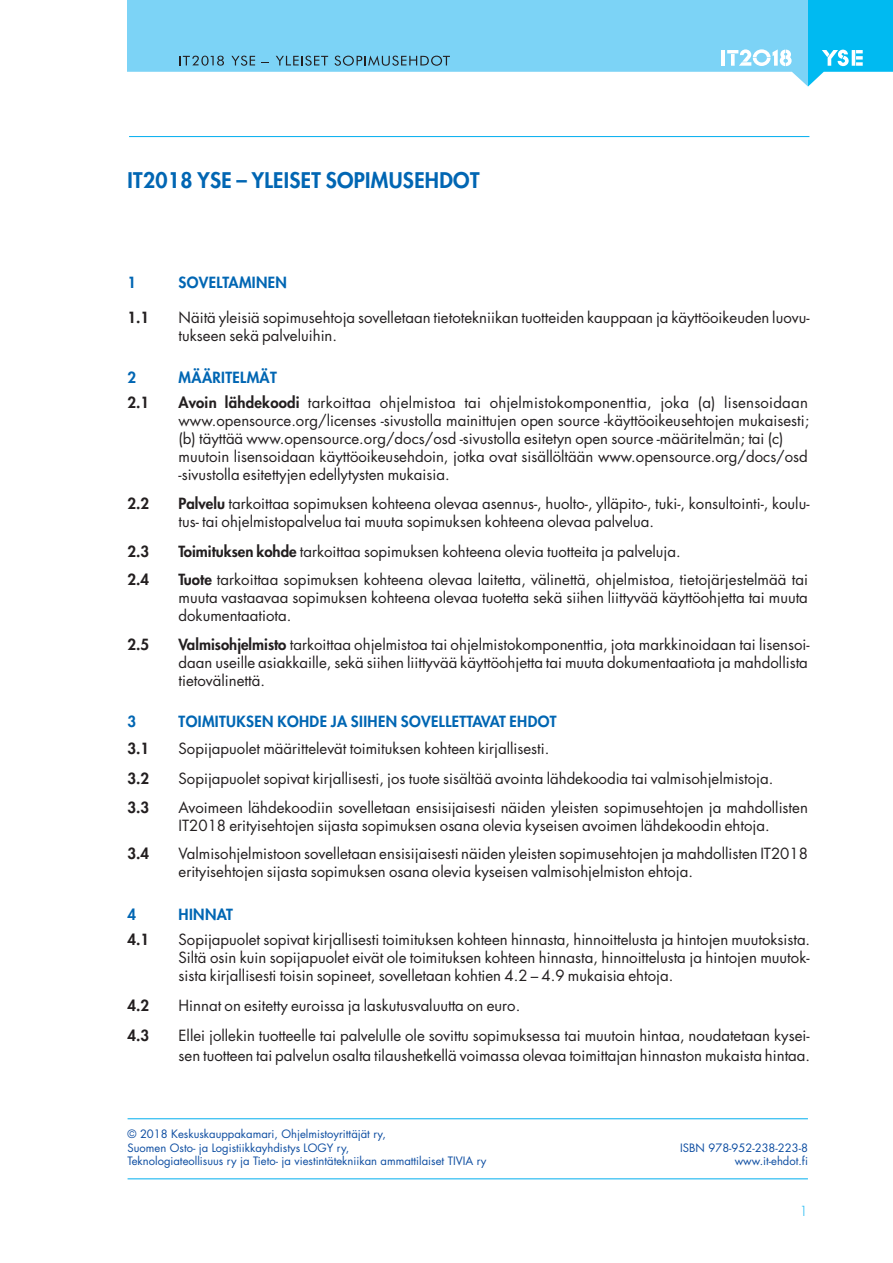
<style>
.page{position:relative;width:893px;height:1263px;background:#fff}
.page>*{position:absolute;margin:0;border:0;box-sizing:border-box;transform-origin:0 0}
.t1{font:800 21px "Futura";letter-spacing:.015em;color:#0166b3}
.t2{font:15px/18px "Futura";color:#231f20}
.t3{font:800 15px "Futura";letter-spacing:.025em;color:#0166b3}
.t4{font:800 15px "Futura";color:#231f20}
.t5{font:300 13.5px "Futura";color:#00aeef}
.t6{font:11.25px/13.5px "Futura";color:#0d4da1}
.s1{font-weight:800}
</style>
<div class="page">
<hr style="left:128px;top:1178px;width:680px;height:1px;background:#00aeef">
<hr style="left:128px;top:1118px;width:680px;height:1px;background:#00aeef">
<hr style="left:129px;top:136px;width:680px;height:1px;background:#00aeef">
<svg style="left:808px;top:0;width:85px;height:87px"></svg>
<hr style="left:852px;top:50px;width:3px;height:16px;background:#fff">
<svg style="left:128px;top:0;width:680px;height:87px;fill:#7cd3f6"></svg>
<hr style="left:721px;top:50px;width:4px;height:16px;background:#fff">
<svg style="left:231px;top:56px;width:24px;height:10px"></svg>
<svg style="left:276px;top:56px;width:52px;height:10px"></svg>
<svg style="left:335px;top:55px;width:115px;height:11px"></svg>
<svg style="left:727px;top:49px;width:65px;height:17px"></svg>
<svg style="left:179px;top:56px;width:45px;height:10px"></svg>
<h1 class="t1" style="left:128px;top:170px;width:353px">IT2018 YSE – YLEISET SOPIMUSEHDOT</h1>
<p class="t3" style="left:128px;top:276px;width:10px">1</p>
<p class="t3" style="left:179px;top:276px;width:110px">SOVELTAMINEN</p>
<p class="t4" style="left:128px;top:310px;width:23px">1.1</p>
<p class="t2" style="left:179px;top:310px;width:632px">Näitä yleisiä sopimusehtoja sovelletaan tietotekniikan tuotteiden kauppaan ja käyttöoikeuden luovu&shy;tukseen sekä palveluihin.</p>
<p class="t3" style="left:128px;top:370px;width:10px">2</p>
<p class="t3" style="left:179px;top:370px;width:100px">MÄÄRITELMÄT</p>
<p class="t4" style="left:128px;top:396px;width:23px">2.1</p>
<p class="t2" style="left:179px;top:395px;width:632px"><span class="s1">Avoin lähdekoodi</span> tarkoittaa ohjelmistoa tai ohjelmistokomponenttia, joka (a) lisensoidaan www.opensource.org/licenses -sivustolla mainittujen open source -käyttöoikeusehtojen mukaisesti; (b) täyttää www.opensource.org/docs/osd -sivustolla esitetyn open source -määritelmän; tai (c) muutoin lisensoidaan käyttöoikeusehdoin, jotka ovat sisällöltään www.opensource.org/docs/osd -sivustolla esitettyjen edellytysten mukaisia.</p>
<p class="t4" style="left:128px;top:496px;width:23px">2.2</p>
<p class="t2" style="left:179px;top:496px;width:632px"><span class="s1">Palvelu</span> tarkoittaa sopimuksen kohteena olevaa asennus-, huolto-, ylläpito-, tuki-, konsultointi-, koulu&shy;tus- tai ohjelmistopalvelua tai muuta sopimuksen kohteena olevaa palvelua.</p>
<p class="t4" style="left:128px;top:544px;width:23px">2.3</p>
<p class="t2" style="left:179px;top:544px;width:504px"><span class="s1">Toimituksen kohde</span> tarkoittaa sopimuksen kohteena olevia tuotteita ja palveluja.</p>
<p class="t4" style="left:128px;top:573px;width:23px">2.4</p>
<p class="t2" style="left:179px;top:572px;width:631px;text-align:justify"><span class="s1">Tuote</span> tarkoittaa sopimuksen kohteena olevaa laitetta, välinettä, ohjelmistoa, tietojärjestelmää tai muuta vastaavaa sopimuksen kohteena olevaa tuotetta sekä siihen liittyvää käyttöohjetta tai muuta dokumentaatiota.</p>
<p class="t4" style="left:128px;top:637px;width:23px">2.5</p>
<p class="t2" style="left:179px;top:637px;width:632px;text-align:justify"><span class="s1">Valmisohjelmisto</span> tarkoittaa ohjelmistoa tai ohjelmistokomponenttia, jota markkinoidaan tai lisensoi&shy;daan useille asiakkaille, sekä siihen liittyvää käyttöohjetta tai muuta dokumentaatiota ja mahdollista tietovälinettä.</p>
<p class="t3" style="left:128px;top:714px;width:10px">3</p>
<p class="t3" style="left:179px;top:714px;width:380px">TOIMITUKSEN KOHDE JA SIIHEN SOVELLETTAVAT EHDOT</p>
<p class="t4" style="left:128px;top:741px;width:23px">3.1</p>
<p class="t2" style="left:179px;top:741px;width:372px">Sopijapuolet määrittelevät toimituksen kohteen kirjallisesti.</p>
<p class="t4" style="left:128px;top:771px;width:23px">3.2</p>
<p class="t2" style="left:179px;top:771px;width:596px">Sopijapuolet sopivat kirjallisesti, jos tuote sisältää avointa lähdekoodia tai valmisohjelmistoja.</p>
<p class="t4" style="left:128px;top:800px;width:23px">3.3</p>
<p class="t2" style="left:179px;top:799px;width:631px">Avoimeen lähdekoodiin sovelletaan ensisijaisesti näiden yleisten sopimusehtojen ja mahdollisten<br>IT2018 erityisehtojen sijasta sopimuksen osana olevia kyseisen avoimen lähdekoodin ehtoja.</p>
<p class="t4" style="left:128px;top:846px;width:23px">3.4</p>
<p class="t2" style="left:179px;top:846px;width:631px">Valmisohjelmistoon sovelletaan ensisijaisesti näiden yleisten sopimusehtojen ja mahdollisten IT2018 erityisehtojen sijasta sopimuksen osana olevia kyseisen valmisohjelmiston ehtoja.</p>
<p class="t3" style="left:128px;top:907px;width:10px">4</p>
<p class="t3" style="left:179px;top:907px;width:56px">HINNAT</p>
<p class="t4" style="left:128px;top:933px;width:23px">4.1</p>
<p class="t2" style="left:179px;top:932px;width:633px;text-align:justify">Sopijapuolet sopivat kirjallisesti toimituksen kohteen hinnasta, hinnoittelusta ja hintojen muutoksista.<br>Siltä osin kuin sopijapuolet eivät ole toimituksen kohteen hinnasta, hinnoittelusta ja hintojen muutok&shy;sista kirjallisesti toisin sopineet, sovelletaan kohtien 4.2 – 4.9 mukaisia ehtoja.</p>
<p class="t4" style="left:128px;top:999px;width:23px">4.2</p>
<p class="t2" style="left:179px;top:998px;width:343px">Hinnat on esitetty euroissa ja laskutusvaluutta on euro.</p>
<p class="t4" style="left:128px;top:1029px;width:23px">4.3</p>
<p class="t2" style="left:179px;top:1027px;width:633px;line-height:19.5px">Ellei jollekin tuotteelle tai palvelulle ole sovittu sopimuksessa tai muutoin hintaa, noudatetaan kysei&shy;sen tuotteen tai palvelun osalta tilaushetkellä voimassa olevaa toimittajan hinnaston mukaista hintaa.</p>
<p class="t6" style="left:128px;top:1128px;width:260px">© 2018 Keskuskauppakamari, Ohjelmistoyrittäjät ry,<br>Suomen Osto- ja Logistiikkayhdistys LOGY ry,</p>
<p class="t6" style="left:680px;top:1142px;width:129px">ISBN 978-952-238-223-8</p>
<p class="t6" style="left:128px;top:1155px;width:360px">Teknologiateollisuus ry ja Tieto- ja viestintätekniikan ammattilaiset TIVIA ry</p>
<p class="t6" style="left:735px;top:1155px;width:75px">www.it-ehdot.fi</p>
<p class="t5" style="left:800px;top:1204px;width:10px">1</p>
</div>
